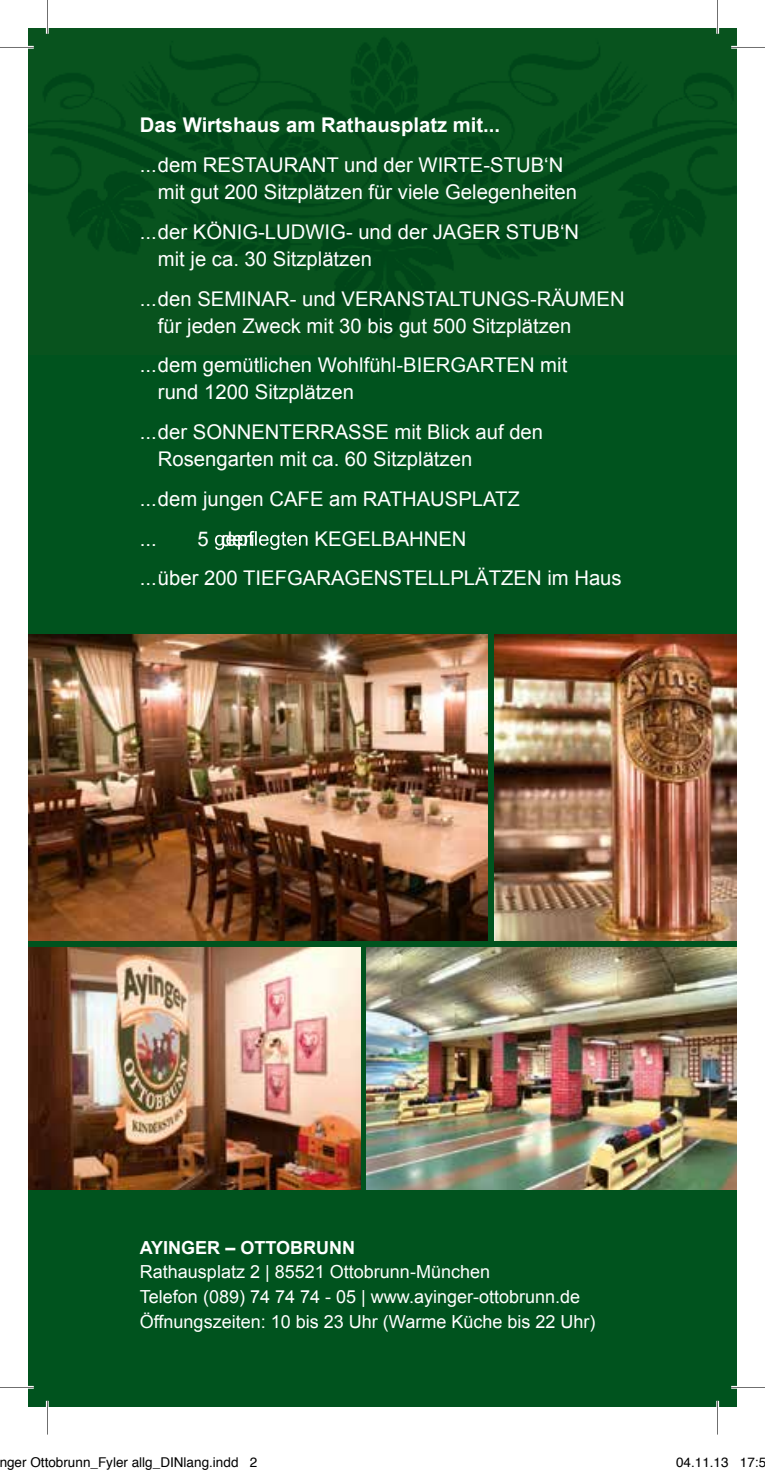
<style>
.page{position:relative;width:765px;height:1474px;background:#fff}
.page>*{position:absolute;margin:0;border:0;box-sizing:border-box;transform-origin:0 0}
.t1{font:20.25px/27px "Arial";color:#fff}
.t2{font:700 20.25px "Arial";color:#fff}
.t3{font:18px/24.8px "Arial";color:#fff}
.t4{font:700 18px "Arial";color:#fff}
.t5{font:13.5px "Helvetica";color:#000}
</style>
<div class="page">
<div style="left:28px;top:28px;width:708px;height:1378px;background:#00531e"></div>
<img style="left:28px;top:634px;width:459px;height:306px">
<img style="left:494px;top:634px;width:242px;height:306px">
<img style="left:28px;top:947px;width:332px;height:242px">
<img style="left:366px;top:947px;width:370px;height:242px">
<img style="left:28px;top:28px;width:708px;height:311px">
<svg style="left:215px;top:531px;width:92px;height:19px"></svg>
<hr style="left:716px;top:0;width:2px;height:34px;background:#fff">
<hr style="left:46px;top:0;width:3px;height:34px;background:#fff">
<hr style="left:730px;top:46px;width:34px;height:3px;background:#fff">
<hr style="left:0;top:46px;width:34px;height:3px;background:#fff">
<hr style="left:730px;top:1385px;width:34px;height:3px;background:#fff">
<hr style="left:0;top:1385px;width:34px;height:3px;background:#fff">
<hr style="left:716px;top:1400px;width:2px;height:34px;background:#fff">
<hr style="left:46px;top:1400px;width:3px;height:34px;background:#fff">
<hr style="left:717px;top:0;width:1px;height:34px;background:#000">
<hr style="left:47px;top:0;width:1px;height:34px;background:#000">
<hr style="left:730px;top:47px;width:34px;height:1px;background:#000">
<hr style="left:0;top:47px;width:34px;height:1px;background:#000">
<hr style="left:730px;top:1386px;width:34px;height:1px;background:#000">
<hr style="left:0;top:1386px;width:34px;height:1px;background:#000">
<hr style="left:717px;top:1400px;width:1px;height:34px;background:#000">
<hr style="left:47px;top:1400px;width:1px;height:34px;background:#000">
<p class="t2" style="left:140px;top:112px;width:361px">Das Wirtshaus am Rathausplatz mit...</p>
<p class="t1" style="left:158px;top:152px;width:420px;text-indent:-18px">...dem RESTAURANT und der WIRTE-STUB‘N mit gut 200 Sitzplätzen für viele Gelegenheiten</p>
<p class="t1" style="left:158px;top:218px;width:422px;text-indent:-18px">...der KÖNIG-LUDWIG- und der JAGER STUB‘N mit je ca. 30 Sitzplätzen</p>
<p class="t1" style="left:158px;top:285px;width:468px;text-indent:-18px">...den SEMINAR- und VERANSTALTUNGS-RÄUMEN für jeden Zweck mit 30 bis gut 500 Sitzplätzen</p>
<p class="t1" style="left:158px;top:352px;width:410px;text-indent:-18px">...dem gemütlichen Wohlfühl-BIERGARTEN mit rund 1200 Sitzplätzen</p>
<p class="t1" style="left:158px;top:418px;width:386px;text-indent:-18px">...der SONNENTERRASSE mit Blick auf den<br>Rosengarten mit ca. 60 Sitzplätzen</p>
<p class="t1" style="left:140px;top:479px;width:381px;line-height:39.8px">...dem jungen CAFE am RATHAUSPLATZ ...</p>
<p class="t1" style="left:140px;top:519px;width:483px;line-height:39.8px;text-indent:174px">KEGELBAHNEN<br>...über 200 TIEFGARAGENSTELLPLÄTZEN im Haus</p>
<p class="t1" style="left:197px;top:525px;width:59px">5 den</p>
<p class="t4" style="left:140px;top:1235px;width:217px">AYINGER – OTTOBRUNN</p>
<p class="t3" style="left:140px;top:1259px;width:457px">Rathausplatz 2 | 85521 Ottobrunn-München<br>Telefon (089) 74 74 74 - 05 | www.ayinger-ottobrunn.de<br>Öffnungszeiten: 10 bis 23 Uhr (Warme Küche bis 22 Uhr)</p>
<p class="t5" style="left:0;top:1451px;width:259px">nger Ottobrunn_Fyler allg_DINlang.indd 2</p>
<p class="t5" style="left:675px;top:1451px;width:92px">04.11.13 17:5</p>
</div>
